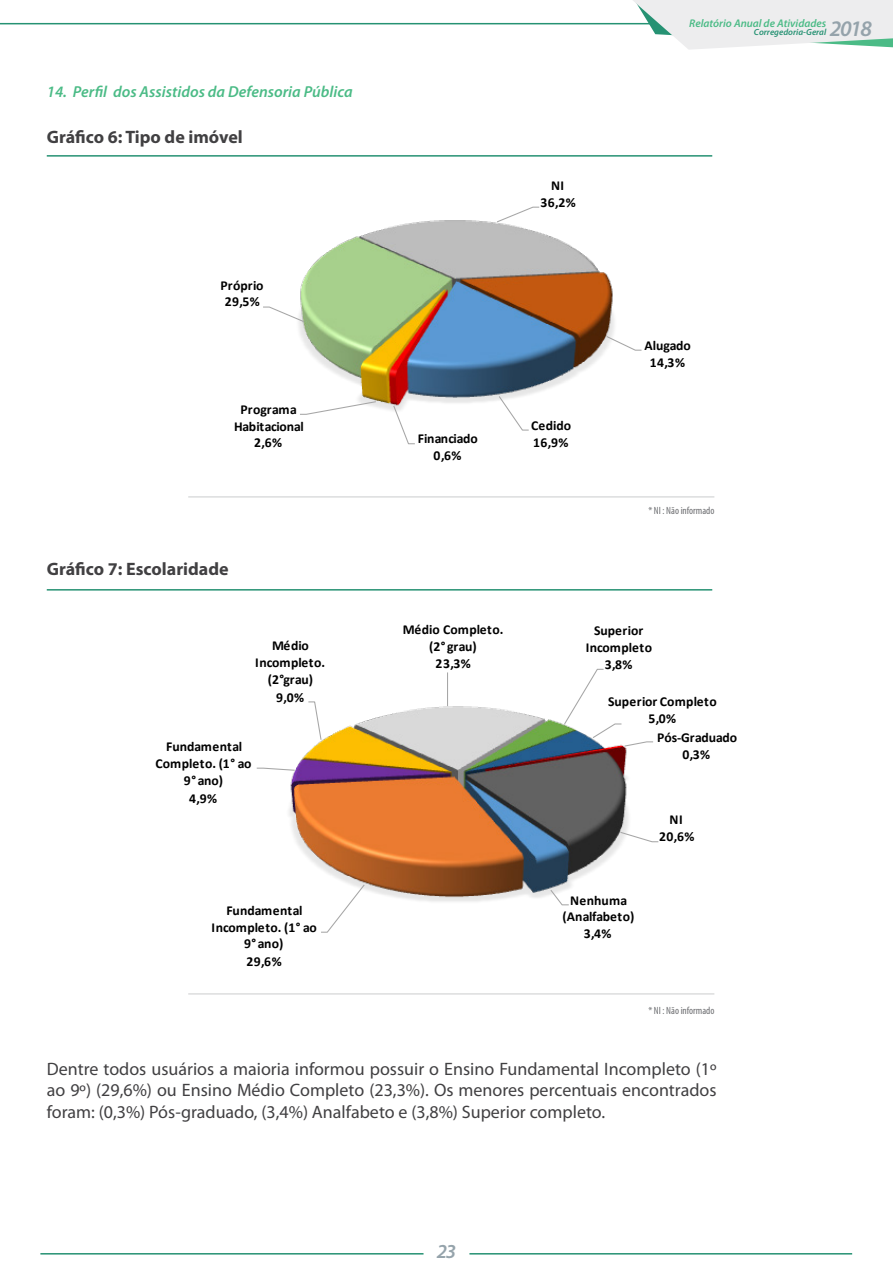
<style>
.page{position:relative;width:893px;height:1276px;background:#fff}
.page>*{position:absolute;margin:0;border:0;box-sizing:border-box;transform-origin:0 0}
.t1{font:italic 600 22.35px "Myriad Pro";color:#95a3ab}
.t2{font:italic 600 19.8px "Myriad Pro";color:#95a3ab}
.t3{font:18px/21.6px "Myriad Pro";color:#414042;text-align:justify}
.t4{font:700 18px "Myriad Pro";color:#414042}
.t5{font:italic 600 15.9px "Myriad Pro";color:#4bbb86}
.t6{font:700 13.65px/16.8px "Calibri";color:#000;text-align:center}
.t7{font:italic 600 11.1px "Myriad Pro";color:#4bbb86}
.t8{font:condensed 10.5px "Myriad Pro";color:#6d6e71}
.t9{font:italic 600 8.85px "Myriad Pro";color:#269273}
</style>
<div class="page">
<svg style="left:608px;top:0;width:285px;height:50px"></svg>
<hr style="left:0;top:23px;width:651px;height:1px;background:#269273">
<hr style="left:40px;top:1253px;width:383px;height:1px;background:#269273">
<hr style="left:469px;top:1253px;width:383px;height:1px;background:#269273">
<img style="left:298px;top:220px;width:316px;height:190px">
<svg style="left:605px;top:335px;width:37px;height:16px"></svg>
<svg style="left:498px;top:395px;width:32px;height:36px"></svg>
<svg style="left:392px;top:404px;width:24px;height:41px"></svg>
<svg style="left:299px;top:400px;width:78px;height:15px"></svg>
<svg style="left:263px;top:306px;width:43px;height:17px"></svg>
<svg style="left:496px;top:206px;width:44px;height:17px"></svg>
<img style="left:289px;top:706px;width:340px;height:196px">
<svg style="left:549px;top:888px;width:21px;height:18px"></svg>
<svg style="left:320px;top:883px;width:46px;height:50px"></svg>
<svg style="left:256px;top:767px;width:40px;height:4px"></svg>
<svg style="left:307px;top:701px;width:15px;height:40px"></svg>
<hr style="left:447px;top:672px;width:1px;height:34px;background:#a6a6a6">
<svg style="left:563px;top:668px;width:90px;height:79px"></svg>
<svg style="left:619px;top:831px;width:40px;height:12px"></svg>
<hr style="left:47px;top:155px;width:665px;height:2px;background:#269273">
<hr style="left:47px;top:589px;width:665px;height:1px;background:#269273">
<hr style="left:188px;top:496px;width:526px;height:1px;background:#dcddde">
<hr style="left:188px;top:993px;width:526px;height:1px;background:#dcddde">
<p class="t5" style="left:47px;top:82px;width:307px">14. Perfil dos Assistidos da Defensoria Pública</p>
<h3 class="t4" style="left:47px;top:125px;width:198px">Gráfico 6: Tipo de imóvel</h3>
<p class="t6" style="left:220px;top:277px;width:45px">Próprio<br>29,5%</p>
<p class="t6" style="left:234px;top:401px;width:71px">Programa<br>Habitacional<br>2,6%</p>
<h3 class="t4" style="left:47px;top:557px;width:183px">Gráfico 7: Escolaridade</h3>
<p class="t6" style="left:255px;top:637px;width:72px">Médio<br>Incompleto. (2°grau)<br>9,0%</p>
<p class="t6" style="left:155px;top:738px;width:97px">Fundamental<br>Completo. (1° ao<br>9°ano)<br>4,9%</p>
<p class="t6" style="left:212px;top:901px;width:107px">Fundamental<br>Incompleto. (1° ao<br>9°ano)<br>29,6%</p>
<p class="t6" style="left:540px;top:177px;width:37px">NI<br>36,2%</p>
<p class="t6" style="left:531px;top:417px;width:42px">Cedido</p>
<p class="t6" style="left:418px;top:430px;width:62px">Financiado</p>
<p class="t6" style="left:533px;top:434px;width:37px">16,9%</p>
<p class="t6" style="left:434px;top:447px;width:29px">0,6%</p>
<p class="t7" style="left:689px;top:16px;width:138px">Relatório Anual de Atividades</p>
<p class="t9" style="left:754px;top:27px;width:74px">Corregedoria-Geral</p>
<h1 class="t1" style="left:830px;top:14px;width:44px">2018</h1>
<p class="t6" style="left:644px;top:337px;width:48px">Alugado<br>14,3%</p>
<p class="t8" style="left:648px;top:504px;width:67px">* NI : Não informado</p>
<p class="t6" style="left:403px;top:621px;width:102px">Médio Completo. (2° grau)<br>23,3%</p>
<p class="t6" style="left:586px;top:622px;width:68px">Superior<br>Incompleto<br>3,8%</p>
<p class="t6" style="left:608px;top:693px;width:110px">Superior Completo<br>5,0%</p>
<p class="t6" style="left:657px;top:729px;width:82px">Pós-Graduado<br>0,3%</p>
<p class="t6" style="left:563px;top:891px;width:73px">Nenhuma (Analfabeto)<br>3,4%</p>
<p class="t6" style="left:659px;top:811px;width:37px">NI<br>20,6%</p>
<p class="t8" style="left:648px;top:1004px;width:67px">* NI : Não informado</p>
<p class="t3" style="left:47px;top:1057px;width:671px">Dentre todos usuários a maioria informou possuir o Ensino Fundamental Incompleto (1º ao 9º) (29,6%) ou Ensino Médio Completo (23,3%). Os menores percentuais encontrados foram: (0,3%) Pós-graduado, (3,4%) Analfabeto e (3,8%) Superior completo.</p>
<h2 class="t2" style="left:437px;top:1239px;width:21px">23</h2>
</div>
